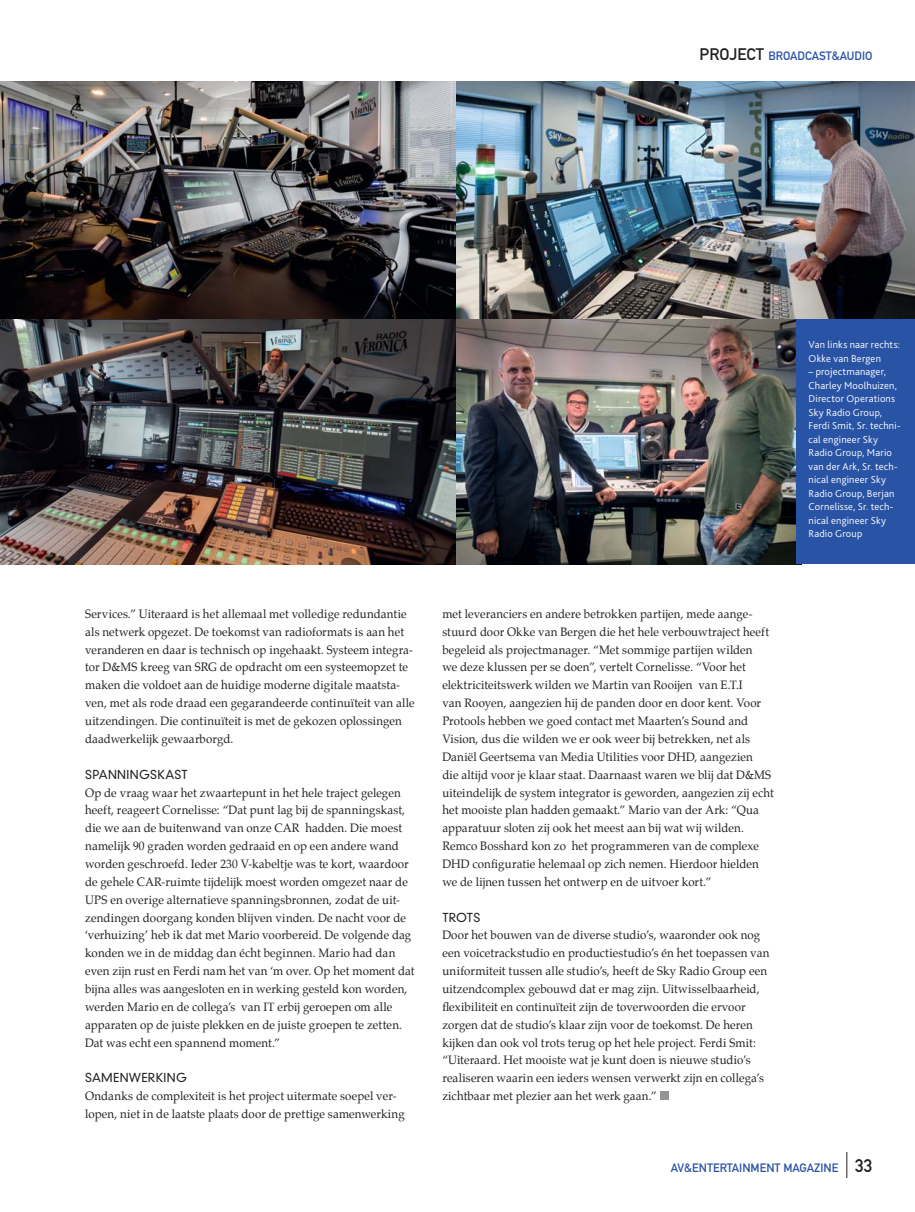
<style>
.page{position:relative;width:915px;height:1212px;background:#fff}
.page>*{position:absolute;margin:0;border:0;box-sizing:border-box;transform-origin:0 0}
.t1{font:12px/17.9px "Palatino";letter-spacing:.01em;color:#231f20;scale:.96 1}
.t2{font:12px "DIN Mittelschrift";color:#2953a5}
.t3{font:300 12px "DIN Neuzeit Grotesk";letter-spacing:.025em;color:#231f20}
.t4{font:300 10.5px/13.5px "Bliss 2";letter-spacing:.02em;color:#fff}
.s1{font-size:16.5px;color:#231f20}
.s2{font-size:18px;color:#231f20}
</style>
<div class="page">
<div style="left:659px;top:1091px;width:9px;height:9px;background:#939598"></div>
<img style="left:0;top:81px;width:456px;height:239px">
<img style="left:0;top:320px;width:456px;height:244px">
<img style="left:456px;top:81px;width:458px;height:239px">
<img style="left:456px;top:320px;width:340px;height:244px">
<div style="left:796px;top:320px;width:118px;height:244px;background:#2953a5"></div>
<svg style="left:846px;top:1152px;width:1px;height:26px"></svg>
<p class="t2" style="left:699px;top:51px;width:174px"><span class="s1">PROJECT</span> BROADCAST&amp;AUDIO</p>
<p class="t4" style="left:808px;top:339px;width:93px">Van links naar rechts:<br>Okke van Bergen</p>
<p class="t4" style="left:808px;top:366px;width:94px">– projectmanager,<br>Charley Moolhuizen,<br>Director Operations<br>Sky Radio Group,<br>Ferdi Smit, Sr. techni&shy;cal engineer Sky<br>Radio Group, Mario van der Ark, Sr. tech&shy;nical engineer Sky<br>Radio Group, Berjan<br>Cornelisse, Sr. tech&shy;nical engineer Sky<br>Radio Group</p>
<p class="t1" style="left:85px;top:606px;width:344px">Services.” Uiteraard is het allemaal met volledige redundantie als netwerk opgezet. De toekomst van radioformats is aan het veranderen en daar is technisch op ingehaakt. Systeem integra&shy;tor D&amp;MS kreeg van SRG de opdracht om een systeemopzet te maken die voldoet aan de huidige moderne digitale maatsta&shy;ven, met als rode draad een gegarandeerde continuïteit van alle uitzendingen. Die continuïteit is met de gekozen oplossingen daadwerkelijk gewaarborgd.</p>
<p class="t3" style="left:85px;top:769px;width:104px">SPANNINGSKAST</p>
<p class="t1" style="left:85px;top:784px;width:345px">Op de vraag waar het zwaartepunt in het hele traject gelegen heeft, reageert Cornelisse: “Dat punt lag bij de spanningskast, die we aan de buitenwand van onze CAR hadden. Die moest namelijk 90 graden worden gedraaid en op een andere wand worden geschroefd. Ieder 230 V-kabeltje was te kort, waardoor de gehele CAR-ruimte tijdelijk moest worden omgezet naar de UPS en overige alternatieve spanningsbronnen, zodat de uit&shy;zendingen doorgang konden blijven vinden. De nacht voor de ‘verhuizing’ heb ik dat met Mario voorbereid. De volgende dag konden we in de middag dan écht beginnen. Mario had dan even zijn rust en Ferdi nam het van ‘m over. Op het moment dat bijna alles was aangesloten en in werking gesteld kon worden, werden Mario en de collega’s van IT erbij geroepen om alle apparaten op de juiste plekken en de juiste groepen te zetten.<br>Dat was echt een spannend moment.”</p>
<p class="t3" style="left:85px;top:1073px;width:103px">SAMENWERKING</p>
<p class="t1" style="left:85px;top:1088px;width:334px">Ondanks de complexiteit is het project uitermate soepel ver&shy;lopen, niet in de laatste plaats door de prettige samenwerking</p>
<p class="t1" style="left:442px;top:606px;width:347px">met leveranciers en andere betrokken partijen, mede aange&shy;stuurd door Okke van Bergen die het hele verbouwtraject heeft begeleid als projectmanager. “Met sommige partijen wilden<br>we deze klussen per se doen”, vertelt Cornelisse. “Voor het elektriciteitswerk wilden we Martin van Rooijen van E.T.I<br>van Rooyen, aangezien hij de panden door en door kent. Voor Protools hebben we goed contact met Maarten’s Sound and Vision, dus die wilden we er ook weer bij betrekken, net als Daniël Geertsema van Media Utilities voor DHD, aangezien<br>die altijd voor je klaar staat. Daarnaast waren we blij dat D&amp;MS uiteindelijk de system integrator is geworden, aangezien zij echt het mooiste plan hadden gemaakt.” Mario van der Ark: “Qua apparatuur sloten zij ook het meest aan bij wat wij wilden.<br>Remco Bosshard kon zo het programmeren van de complexe DHD configuratie helemaal op zich nemen. Hierdoor hielden we de lijnen tussen het ontwerp en de uitvoer kort.”</p>
<p class="t3" style="left:442px;top:912px;width:39px">TROTS</p>
<p class="t1" style="left:442px;top:927px;width:342px">Door het bouwen van de diverse studio’s, waaronder ook nog een voicetrackstudio en productiestudio’s én het toepassen van uniformiteit tussen alle studio’s, heeft de Sky Radio Group een uitzendcomplex gebouwd dat er mag zijn. Uitwisselbaarheid, flexibiliteit en continuïteit zijn de toverwoorden die ervoor zorgen dat de studio’s klaar zijn voor de toekomst. De heren kijken dan ook vol trots terug op het hele project. Ferdi Smit: “Uiteraard. Het mooiste wat je kunt doen is nieuwe studio’s realiseren waarin een ieders wensen verwerkt zijn en collega’s zichtbaar met plezier aan het werk gaan.”</p>
<p class="t2" style="left:670px;top:1163px;width:203px">AV&amp;ENTERTAINMENT MAGAZINE <span class="s2">33</span></p>
</div>
